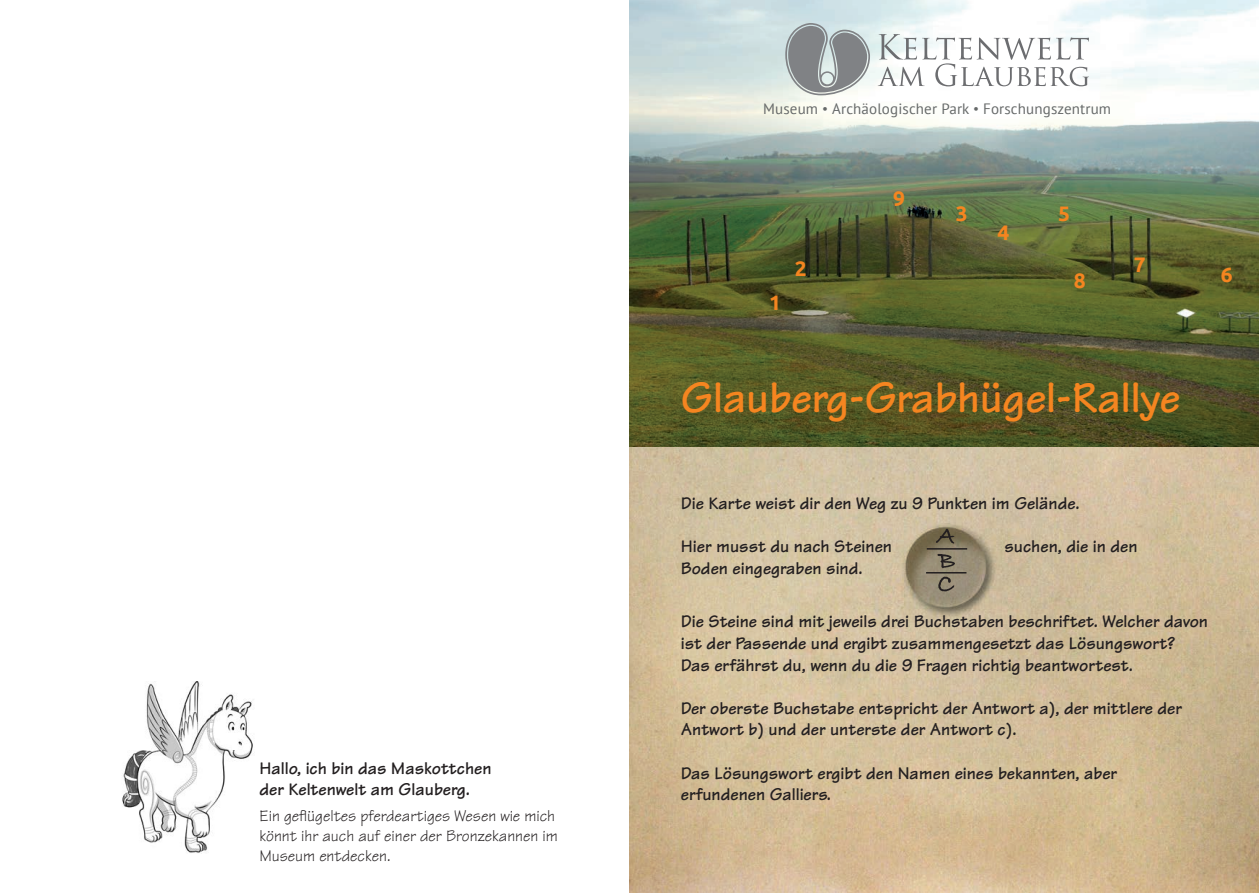
<style>
.page{position:relative;width:1259px;height:893px;background:#fff}
.page>*{position:absolute;margin:0;border:0;box-sizing:border-box;transform-origin:0 0}
.t1{font:700 45px "Tekton";color:#f58520}
.t2{font:700 21px "Ubuntu";color:#f58520}
.t3{font:700 18px/21.6px "Tekton";color:#231f20}
.t4{font:16.5px/19.8px "Tekton";color:#231f20}
.t5{font:15px "PT Sans";letter-spacing:.01em;color:#666969}
.s1{font-family:"M Gill Sans"}
</style>
<div class="page">
<img style="left:629px;top:446px;width:630px;height:447px">
<img style="left:629px;top:0;width:630px;height:446px">
<svg style="left:937px;top:554px;width:18px;height:14px"></svg>
<svg style="left:936px;top:529px;width:18px;height:15px"></svg>
<svg style="left:938px;top:577px;width:16px;height:14px"></svg>
<hr style="left:926px;top:548px;width:41px;height:2px;background:#231f20">
<hr style="left:926px;top:572px;width:40px;height:1px;background:#231f20">
<svg style="left:785px;top:23px;width:85px;height:72px;background:#a3a9aa"></svg>
<svg style="left:877px;top:34px;width:212px;height:52px"></svg>
<img style="left:122px;top:681px;width:132px;height:173px">
<p class="t3" style="left:259px;top:757px;width:233px">Hallo, ich bin das Maskottchen der Keltenwelt am Glauberg.</p>
<p class="t4" style="left:259px;top:806px;width:300px">Ein geflügeltes pferdeartiges Wesen wie mich könnt ihr auch auf einer der Bronzekannen im<br>Museum entdecken.</p>
<p class="t5" style="left:763px;top:99px;width:349px">Museum <span class="s1">•</span> Archäologischer Park <span class="s1">•</span> Forschungszentrum</p>
<p class="t2" style="left:769px;top:290px;width:13px">1</p>
<p class="t2" style="left:795px;top:255px;width:13px">2</p>
<p class="t2" style="left:893px;top:185px;width:13px">9</p>
<p class="t2" style="left:956px;top:201px;width:13px">3</p>
<p class="t2" style="left:997px;top:219px;width:13px">4</p>
<p class="t2" style="left:1058px;top:201px;width:13px">5</p>
<p class="t2" style="left:1074px;top:268px;width:13px">8</p>
<p class="t2" style="left:1134px;top:252px;width:13px">7</p>
<h1 class="t1" style="left:681px;top:370px;width:501px">Glauberg-Grabhügel-Rallye</h1>
<p class="t2" style="left:1221px;top:261px;width:13px">6</p>
<p class="t3" style="left:681px;top:492px;width:400px">Die Karte weist dir den Weg zu 9 Punkten im Gelände.</p>
<p class="t3" style="left:681px;top:536px;width:213px">Hier musst du nach Steinen</p>
<p class="t3" style="left:1004px;top:536px;width:134px">suchen, die in den</p>
<p class="t3" style="left:681px;top:557px;width:183px">Boden eingegraben sind.</p>
<p class="t3" style="left:681px;top:611px;width:529px">Die Steine sind mit jeweils drei Buchstaben beschriftet. Welcher davon ist der Passende und ergibt zusammengesetzt das Lösungswort?<br>Das erfährst du, wenn du die 9 Fragen richtig beantwortest.</p>
<p class="t3" style="left:681px;top:697px;width:502px">Der oberste Buchstabe entspricht der Antwort a), der mittlere der<br>Antwort b) und der unterste der Antwort c).</p>
<p class="t3" style="left:681px;top:762px;width:438px">Das Lösungswort ergibt den Namen eines bekannten, aber erfundenen Galliers.</p>
</div>
